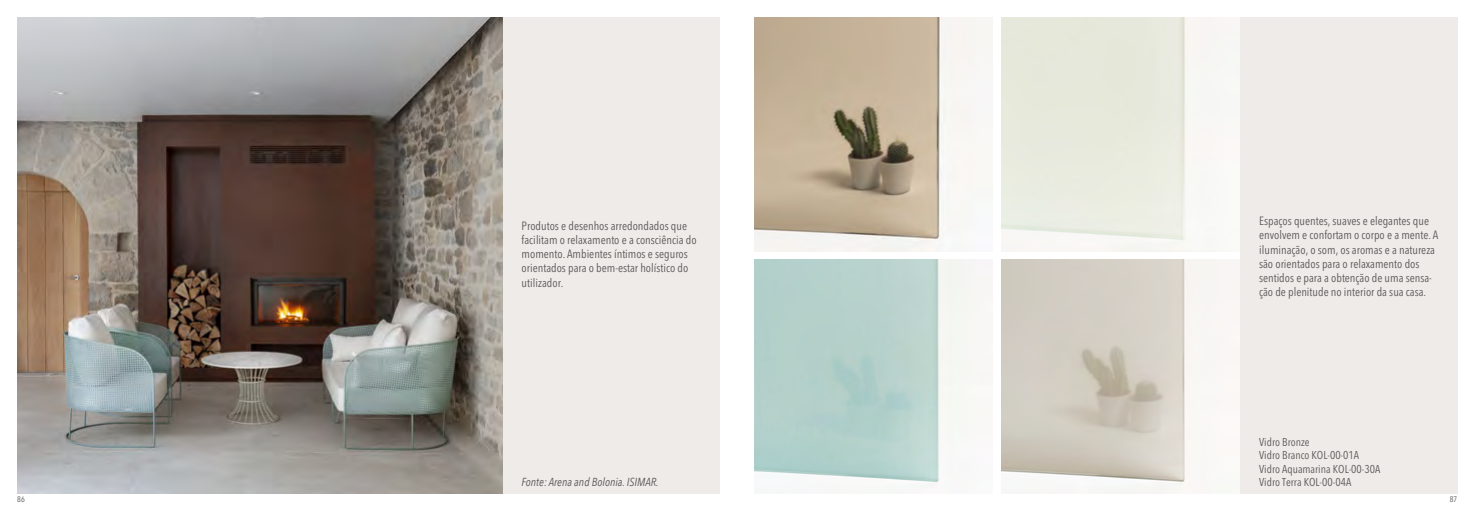
<style>
.page{position:relative;width:1475px;height:511px;background:#fff}
.page>*{position:absolute;margin:0;border:0;box-sizing:border-box;transform-origin:0 0}
.t1{font:condensed 11.9px/14.3px "Avenir Next";color:#575756}
.t2{font:italic 11.6px "Avenir Next Condensed";color:#575756}
.t3{font:condensed 11.3px/13.6px "Avenir Next";color:#575756}
.t4{font:8px "Avenir Next Condensed";color:#575756}
</style>
<div class="page">
<img style="left:754px;top:17px;width:238px;height:234px">
<div style="left:502px;top:17px;width:218px;height:476px;background:#efebe8"></div>
<img style="left:1001px;top:17px;width:238px;height:234px">
<div style="left:1239px;top:17px;width:218px;height:476px;background:#efebe8"></div>
<img style="left:17px;top:17px;width:485px;height:476px">
<img style="left:754px;top:259px;width:238px;height:234px">
<img style="left:1001px;top:259px;width:238px;height:234px">
<p class="t1" style="left:521px;top:218px;width:176px">Produtos e desenhos arredondados que facilitam o relaxamento e a consciência do momento. Ambientes íntimos e seguros orientados para o bem-estar holístico do utilizador.</p>
<p class="t1" style="left:1258px;top:213px;width:181px">Espaços quentes, suaves e elegantes que envolvem e confortam o corpo e a mente. A iluminação, o som, os aromas e a natureza são orientados para o relaxamento dos sentidos e para a obtenção de uma sensa&shy;ção de plenitude no interior da sua casa.</p>
<p class="t2" style="left:521px;top:474px;width:138px">Fonte: Arena and Bolonia. ISIMAR.</p>
<p class="t3" style="left:1258px;top:434px;width:123px">Vidro Bronze<br>Vidro Branco KOL-00-01A<br>Vidro Aquamarina KOL-00-30A<br>Vidro Terra KOL-00-04A</p>
<p class="t4" style="left:17px;top:493px;width:9px">86</p>
<p class="t4" style="left:1449px;top:493px;width:9px">87</p>
</div>
